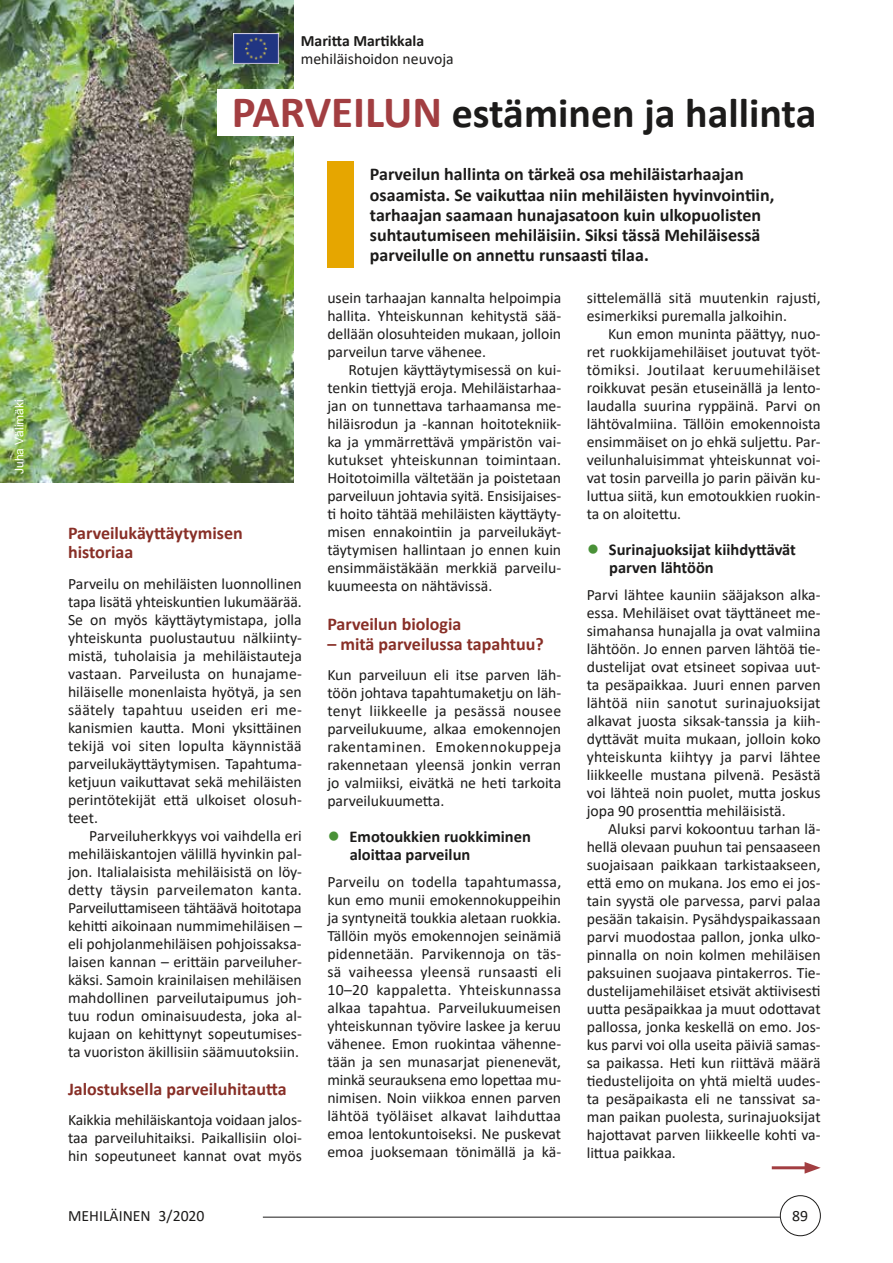
<style>
.page{position:relative;width:893px;height:1263px;background:#fff}
.page>*{position:absolute;margin:0;border:0;box-sizing:border-box;transform-origin:0 0}
.t1{font:700 42px "Calibri";color:#1c1b1a}
.t2{font:700 18px/20.2px "Calibri";color:#1c1b1a}
.t3{font:700 18px/19.5px "Calibri";color:#882f27}
.t4{font:700 16.5px/18px "Calibri";color:#1c1b1a}
.t5{font:15.75px/18px "Calibri";color:#1c1b1a;text-align:justify}
.t6{font:700 15.75px "Calibri";color:#1c1b1a}
.t7{font:12px "Arial";color:#fff}
.s1{font-size:45px;color:#a23e41}
.s2{font-size:21px;color:#499137}
</style>
<div class="page">
<div style="left:780px;top:1195px;width:41px;height:41px;border:1px solid #1c1b1a;border-radius:50%"></div>
<hr style="left:263px;top:1217px;width:517px;height:1px;background:#1c1b1a">
<img style="left:0;top:0;width:293px;height:483px">
<div style="left:217px;top:89px;width:604px;height:47px;background:#fff"></div>
<div style="left:327px;top:162px;width:27px;height:106px;background:#e6a600"></div>
<hr style="left:772px;top:1166px;width:38px;height:3px;background:#a23e41">
<svg style="left:805px;top:1162px;width:16px;height:12px"></svg>
<img style="left:234px;top:33px;width:45px;height:31px">
<p class="t7" style="left:11px;top:474px;width:76px;rotate:-90deg">Juha Välimäki</p>
<p class="t6" style="left:301px;top:29px;width:125px">Maritta Martikkala</p>
<p class="t5" style="left:301px;top:49px;width:154px">mehiläishoidon neuvoja</p>
<h1 class="t1" style="left:232px;top:84px;width:586px"><span class="s1">PARVEILUN</span> estäminen ja hallinta</h1>
<p class="t2" style="left:370px;top:164px;width:406px">Parveilun hallinta on tärkeä osa mehiläistarhaajan osaamista. Se vaikuttaa niin mehiläisten hyvinvointiin, tarhaajan saamaan hunajasatoon kuin ulkopuolisten suhtautumiseen mehiläisiin. Siksi tässä Mehiläisessä parveilulle on annettu runsaasti tilaa.</p>
<p class="t3" style="left:68px;top:523px;width:176px">Parveilukäyttäytymisen historiaa</p>
<p class="t5" style="left:68px;top:574px;width:235px">Parveilu on mehiläisten luonnollinen tapa lisätä yhteiskuntien lukumäärää.<br>Se on myös käyttäytymistapa, jolla yhteiskunta puolustautuu nälkiinty&shy;mistä, tuholaisia ja mehiläistauteja vastaan. Parveilusta on hunajame&shy;hiläiselle monenlaista hyötyä, ja sen säätely tapahtuu useiden eri me&shy;kanismien kautta. Moni yksittäinen tekijä voi siten lopulta käynnistää parveilukäyttäytymisen. Tapahtuma&shy;ketjuun vaikuttavat sekä mehiläisten perintötekijät että ulkoiset olosuh&shy;teet.</p>
<p class="t5" style="left:68px;top:826px;width:235px;text-indent:21px">Parveiluherkkyys voi vaihdella eri mehiläiskantojen välillä hyvinkin pal&shy;jon. Italialaisista mehiläisistä on löy&shy;detty täysin parveilematon kanta.<br>Parveiluttamiseen tähtäävä hoitotapa kehitti aikoinaan nummimehiläisen – eli pohjolanmehiläisen pohjoissaksa&shy;laisen kannan – erittäin parveiluher&shy;käksi. Samoin krainilaisen mehiläisen mahdollinen parveilutaipumus joh&shy;tuu rodun ominaisuudesta, joka al&shy;kujaan on kehittynyt sopeutumises&shy;ta vuoriston äkillisiin säämuutoksiin.</p>
<p class="t3" style="left:68px;top:1078px;width:220px">Jalostuksella parveiluhitautta</p>
<p class="t5" style="left:68px;top:1111px;width:235px">Kaikkia mehiläiskantoja voidaan jalos&shy;taa parveiluhitaiksi. Paikallisiin oloi&shy;hin sopeutuneet kannat ovat myös</p>
<p class="t5" style="left:327px;top:288px;width:235px">usein tarhaajan kannalta helpoimpia hallita. Yhteiskunnan kehitystä sää&shy;dellään olosuhteiden mukaan, jolloin parveilun tarve vähenee.</p>
<p class="t5" style="left:327px;top:360px;width:235px;text-indent:21px">Rotujen käyttäytymisessä on kui&shy;tenkin tiettyjä eroja. Mehiläistarhaa&shy;jan on tunnettava tarhaamansa me&shy;hiläisrodun ja -kannan hoitotekniik&shy;ka ja ymmärrettävä ympäristön vai&shy;kutukset yhteiskunnan toimintaan.<br>Hoitotoimilla vältetään ja poistetaan parveiluun johtavia syitä. Ensisijaises&shy;ti hoito tähtää mehiläisten käyttäyty&shy;misen ennakointiin ja parveilukäyt&shy;täytymisen hallintaan jo ennen kuin ensimmäistäkään merkkiä parveilu&shy;kuumeesta on nähtävissä.</p>
<p class="t3" style="left:327px;top:614px;width:136px">Parveilun biologia</p>
<p class="t3" style="left:327px;top:634px;width:218px">– mitä parveilussa tapahtuu?</p>
<p class="t5" style="left:327px;top:666px;width:235px">Kun parveiluun eli itse parven läh&shy;töön johtava tapahtumaketju on läh&shy;tenyt liikkeelle ja pesässä nousee parveilukuume, alkaa emokennojen rakentaminen. Emokennokuppeja rakennetaan yleensä jonkin verran jo valmiiksi, eivätkä ne heti tarkoita parveilukuumetta.</p>
<p class="t4" style="left:350px;top:828px;width:183px;text-indent:-22px"><span class="s2">●</span> Emotoukkien ruokkiminen aloittaa parveilun</p>
<p class="t5" style="left:327px;top:872px;width:235px">Parveilu on todella tapahtumassa, kun emo munii emokennokuppeihin ja syntyneitä toukkia aletaan ruokkia.<br>Tällöin myös emokennojen seinämiä pidennetään. Parvikennoja on täs&shy;sä vaiheessa yleensä runsaasti eli 10–20 kappaletta. Yhteiskunnassa alkaa tapahtua. Parveilukuumeisen yhteiskunnan työvire laskee ja keruu vähenee. Emon ruokintaa vähenne&shy;tään ja sen munasarjat pienenevät, minkä seurauksena emo lopettaa mu&shy;nimisen. Noin viikkoa ennen parven lähtöä työläiset alkavat laihduttaa emoa lentokuntoiseksi. Ne puskevat emoa juoksemaan tönimällä ja kä-</p>
<p class="t5" style="left:587px;top:288px;width:235px">sittelemällä sitä muutenkin rajusti, esimerkiksi puremalla jalkoihin.</p>
<p class="t5" style="left:587px;top:324px;width:235px;text-indent:21px">Kun emon muninta päättyy, nuo&shy;ret ruokkijamehiläiset joutuvat työt&shy;tömiksi. Joutilaat keruumehiläiset roikkuvat pesän etuseinällä ja lento&shy;laudalla suurina ryppäinä. Parvi on lähtövalmiina. Tällöin emokennoista ensimmäiset on jo ehkä suljettu. Par&shy;veilunhaluisimmat yhteiskunnat voi&shy;vat tosin parveilla jo parin päivän ku&shy;luttua siitä, kun emotoukkien ruokin&shy;ta on aloitettu.</p>
<p class="t4" style="left:609px;top:540px;width:188px;text-indent:-22px"><span class="s2">●</span> Surinajuoksijat kiihdyttävät parven lähtöön</p>
<p class="t5" style="left:587px;top:585px;width:235px">Parvi lähtee kauniin sääjakson alka&shy;essa. Mehiläiset ovat täyttäneet me&shy;simahansa hunajalla ja ovat valmiina lähtöön. Jo ennen parven lähtöä tie&shy;dustelijat ovat etsineet sopivaa uut&shy;ta pesäpaikkaa. Juuri ennen parven lähtöä niin sanotut surinajuoksijat alkavat juosta siksak-tanssia ja kiih&shy;dyttävät muita mukaan, jolloin koko yhteiskunta kiihtyy ja parvi lähtee liikkeelle mustana pilvenä. Pesästä voi lähteä noin puolet, mutta joskus jopa 90 prosenttia mehiläisistä.</p>
<p class="t5" style="left:587px;top:819px;width:235px;text-indent:21px">Aluksi parvi kokoontuu tarhan lä&shy;hellä olevaan puuhun tai pensaaseen suojaisaan paikkaan tarkistaakseen, että emo on mukana. Jos emo ei jos&shy;tain syystä ole parvessa, parvi palaa pesään takaisin. Pysähdyspaikassaan parvi muodostaa pallon, jonka ulko&shy;pinnalla on noin kolmen mehiläisen paksuinen suojaava pintakerros. Tie&shy;dustelijamehiläiset etsivät aktiivisesti uutta pesäpaikkaa ja muut odottavat pallossa, jonka keskellä on emo. Jos&shy;kus parvi voi olla useita päiviä samas&shy;sa paikassa. Heti kun riittävä määrä tiedustelijoita on yhtä mieltä uudes&shy;ta pesäpaikasta eli ne tanssivat sa&shy;man paikan puolesta, surinajuoksijat hajottavat parven liikkeelle kohti va&shy;littua paikkaa.</p>
<p class="t5" style="left:68px;top:1207px;width:138px">MEHILÄINEN 3/2020</p>
<p class="t5" style="left:792px;top:1206px;width:17px">89</p>
</div>
